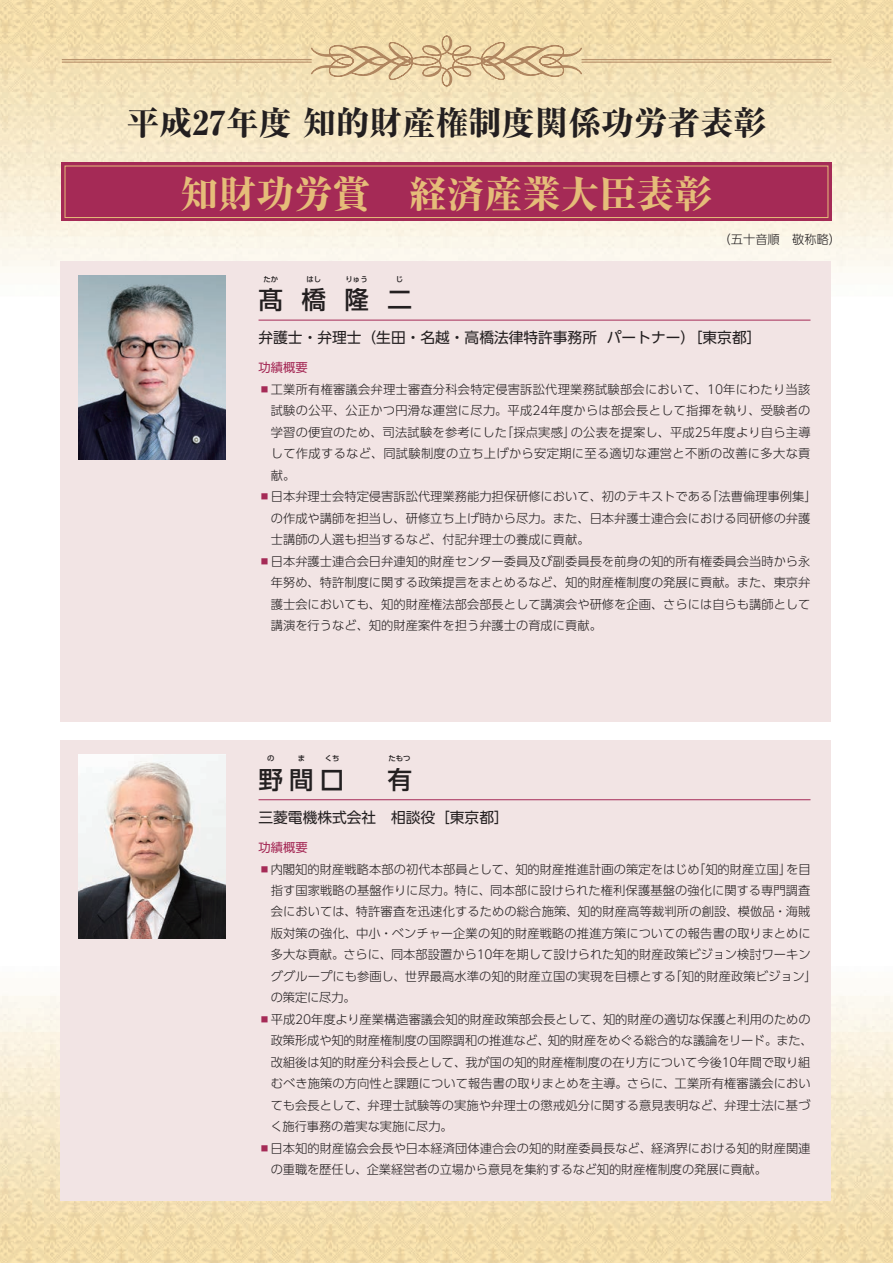
<style>
.page{position:relative;width:893px;height:1263px;background:#fff}
.page>*{position:absolute;margin:0;border:0;box-sizing:border-box;transform-origin:0 0}
.t1{font:800 37.95px "Ryumin Pro";color:#e5bd79}
.t2{font:800 33.15px "Ryumin Pro";color:#231f20}
.t3{font:500 24.6px "UD Shin Go Pro";letter-spacing:.75em;color:#231f20}
.t4{font:14.7px "UD Shin Go Pro";color:#231f20}
.t5{font:300 12.3px/21.5px "UD Shin Go Pro";color:#231f20}
.t6{font:12.3px "UD Shin Go Pro";color:#a52a56}
.t7{font:500 7.35px "UD Shin Go Pro";color:#231f20}
.s1{color:#a52a56}
</style>
<div class="page">
<img style="left:0;top:0;width:893px;height:303px">
<img style="left:0;top:960px;width:893px;height:303px">
<svg style="left:311px;top:36px;width:271px;height:50px;background:#e5cda0"></svg>
<hr style="left:582px;top:59px;width:249px;height:1px;background:#af855f">
<hr style="left:582px;top:62px;width:249px;height:1px;background:#af855f">
<hr style="left:62px;top:59px;width:250px;height:1px;background:#af855f">
<hr style="left:62px;top:62px;width:250px;height:1px;background:#af855f">
<div style="left:61px;top:741px;width:770px;height:460px;background:#f2e4e4"></div>
<div style="left:61px;top:261px;width:770px;height:460px;background:#f2e4e4"></div>
<div style="left:61px;top:162px;width:771px;height:59px;background:#a52a56"></div>
<div style="left:65px;top:166px;width:763px;height:52px;border:1px solid #e5bd79"></div>
<img style="left:78px;top:275px;width:147px;height:184px">
<img style="left:78px;top:755px;width:147px;height:184px">
<hr style="left:259px;top:320px;width:551px;height:1px;background:#a52a56">
<hr style="left:259px;top:799px;width:551px;height:1px;background:#a52a56">
<h2 class="t2" style="left:126px;top:96px;width:642px">平成27年度 知的財産権制度関係功労者表彰</h2>
<h1 class="t1" style="left:180px;top:164px;width:534px">知財功労賞　経済産業大臣表彰</h1>
<p class="t7" style="left:263px;top:273px;width:16px">たか</p>
<p class="t7" style="left:306px;top:273px;width:16px">はし</p>
<p class="t7" style="left:346px;top:273px;width:24px">りゅう</p>
<p class="t7" style="left:396px;top:273px;width:9px">じ</p>
<p class="t5" style="left:719px;top:228px;width:124px">（五十音順　敬称略）</p>
<h3 class="t3" style="left:259px;top:280px;width:155px">髙橋隆二</h3>
<p class="t4" style="left:259px;top:326px;width:504px">弁護士・弁理士（生田・名越・高橋法律特許事務所 パートナー）［東京都］</p>
<p class="t6" style="left:259px;top:358px;width:51px">功績概要</p>
<p class="t5" style="left:271px;top:378px;width:541px;text-align:justify;text-indent:-12px"><span class="s1">■</span>工業所有権審議会弁理士審査分科会特定侵害訴訟代理業務試験部会において、10年にわたり当該試験の公平、公正かつ円滑な運営に尽力。平成24年度からは部会長として指揮を執り、受験者の学習の便宜のため、司法試験を参考にした「採点実感」の公表を提案し、平成25年度より自ら主導して作成するなど、同試験制度の立ち上げから安定期に至る適切な運営と不断の改善に多大な貢献。</p>
<p class="t5" style="left:271px;top:485px;width:547px;text-indent:-12px"><span class="s1">■</span>日本弁理士会特定侵害訴訟代理業務能力担保研修において、初のテキストである「法曹倫理事例集」の作成や講師を担当し、研修立ち上げ時から尽力。また、日本弁護士連合会における同研修の弁護士講師の人選も担当するなど、付記弁理士の養成に貢献。</p>
<p class="t5" style="left:271px;top:550px;width:541px;text-align:justify;text-indent:-12px"><span class="s1">■</span>日本弁護士連合会日弁連知的財産センター委員及び副委員長を前身の知的所有権委員会当時から永年努め、特許制度に関する政策提言をまとめるなど、知的財産権制度の発展に貢献。また、東京弁護士会においても、知的財産権法部会部長として講演会や研修を企画、さらには自らも講師として講演を行うなど、知的財産案件を担う弁護士の育成に貢献。</p>
<p class="t7" style="left:267px;top:752px;width:9px">の</p>
<p class="t7" style="left:298px;top:752px;width:9px">ま</p>
<p class="t7" style="left:325px;top:752px;width:16px">くち</p>
<p class="t7" style="left:389px;top:752px;width:24px">たもつ</p>
<h3 class="t3" style="left:259px;top:759px;width:87px">野間口</h3>
<h3 class="t3" style="left:387px;top:759px;width:26px">有</h3>
<p class="t4" style="left:259px;top:805px;width:252px">三菱電機株式会社　相談役［東京都］</p>
<p class="t6" style="left:259px;top:837px;width:51px">功績概要</p>
<p class="t5" style="left:271px;top:858px;width:548px;text-indent:-12px"><span class="s1">■</span>内閣知的財産戦略本部の初代本部員として、知的財産推進計画の策定をはじめ「知的財産立国」を目指す国家戦略の基盤作りに尽力。特に、同本部に設けられた権利保護基盤の強化に関する専門調査会においては、特許審査を迅速化するための総合施策、知的財産高等裁判所の創設、模倣品・海賊版対策の強化、中小・ベンチャー企業の知的財産戦略の推進方策についての報告書の取りまとめに多大な貢献。さらに、同本部設置から10年を期して設けられた知的財産政策ビジョン検討ワーキンググループにも参画し、世界最高水準の知的財産立国の実現を目標とする「知的財産政策ビジョン」の策定に尽力。</p>
<p class="t5" style="left:271px;top:1008px;width:544px;text-indent:-12px"><span class="s1">■</span>平成20年度より産業構造審議会知的財産政策部会長として、知的財産の適切な保護と利用のための政策形成や知的財産権制度の国際調和の推進など、知的財産をめぐる総合的な議論をリード。また、改組後は知的財産分科会長として、我が国の知的財産権制度の在り方について今後10年間で取り組むべき施策の方向性と課題について報告書の取りまとめを主導。さらに、工業所有権審議会においても会長として、弁理士試験等の実施や弁理士の懲戒処分に関する意見表明など、弁理士法に基づく施行事務の着実な実施に尽力。</p>
<p class="t5" style="left:271px;top:1137px;width:541px;text-indent:-12px"><span class="s1">■</span>日本知的財産協会会長や日本経済団体連合会の知的財産委員長など、経済界における知的財産関連の重職を歴任し、企業経営者の立場から意見を集約するなど知的財産権制度の発展に貢献。</p>
</div>
